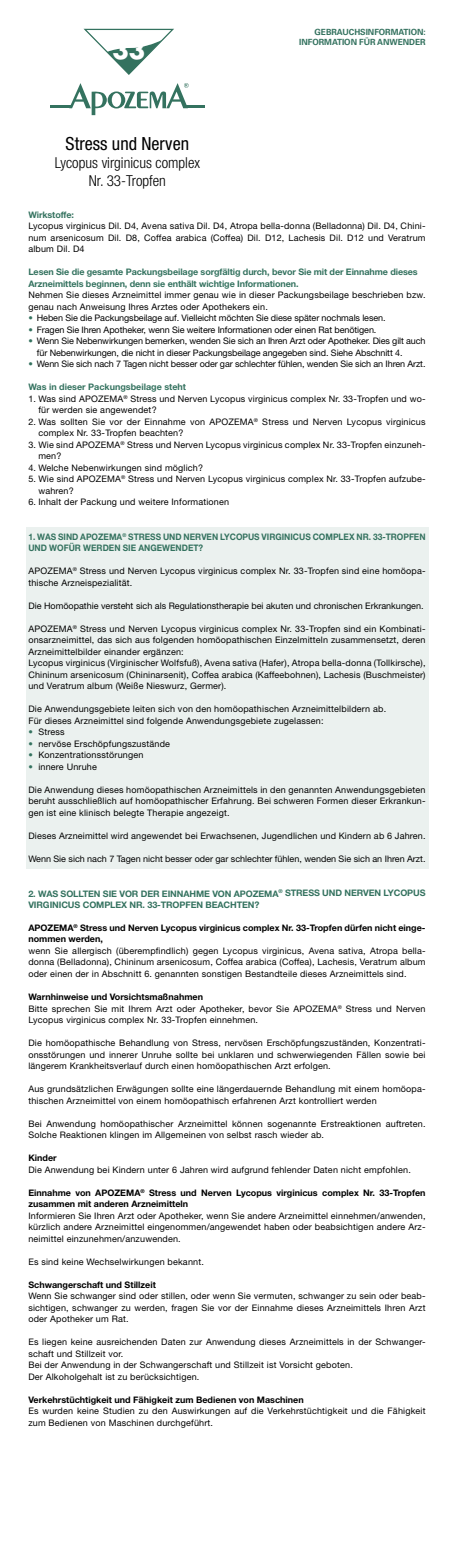
<style>
.page{position:relative;width:454px;height:1554px;background:#fff}
.page>*{position:absolute;margin:0;border:0;box-sizing:border-box;transform-origin:0 0}
.t1{font:700 24px "Futura Std";color:#fff}
.t2{font:condensed 18.1px "Helvetica Neue LT Std";color:#000}
.t3{font:300 condensed 15.1px/18.1px "Helvetica Neue LT Std";color:#000;text-align:center}
.t4{font:9px/11.5px "Helvetica Neue LT Std";letter-spacing:.02em;color:#000}
.t5{font:9px/11.5px "Helvetica Neue LT Std";letter-spacing:-.01em;color:#000}
.t6{font:700 9px/11.5px "Helvetica Neue LT Std";color:#000}
.t7{font:700 9px/11.5px "Helvetica Neue LT Std";letter-spacing:-.01em;color:#34725f}
.t8{font:9px "Helvetica Neue LT Std";color:#000}
.t9{font:700 9px/11.5px "Helvetica Neue LT Std";letter-spacing:-.01em;color:#34725f;scale:.93 1}
.t10{font:700 8.5px/10.2px "Univers LT Std";letter-spacing:-.005em;color:#34725f;text-align:right}
.s1{color:#34725f}
.s2{font-weight:700}
</style>
<div class="page">
<div style="left:26px;top:527px;width:402px;height:342px;background:#ebf1ef"></div>
<svg style="left:83px;top:28px;width:91px;height:47px"></svg>
<hr style="left:51px;top:105px;width:21px;height:3px;background:#34725f">
<hr style="left:183px;top:105px;width:22px;height:3px;background:#34725f">
<svg style="left:69px;top:83px;width:119px;height:32px"></svg>
<h1 class="t1" style="left:112px;top:34px;width:34px">33</h1>
<h2 class="t2" style="left:66px;top:133px;width:125px">Stress und Nerven</h2>
<h3 class="t3" style="left:55px;top:153px;width:147px">Lycopus virginicus complex<br>Nr. 33-Tropfen</h3>
<p class="t10" style="left:299px;top:26px;width:128px">GEBRAUCHSINFORMATION:<br>INFORMATION FÜR ANWENDER</p>
<p class="t7" style="left:28px;top:208px;width:47px">Wirkstoffe:</p>
<p class="t4" style="left:28px;top:220px;width:398px;text-align:justify">Lycopus virginicus Dil. D4, Avena sativa Dil. D4, Atropa bella-donna (Belladonna) Dil. D4, Chini&shy;num arsenicosum Dil. D8, Coffea arabica (Coffea) Dil. D12, Lachesis Dil. D12 und Veratrum album Dil. D4</p>
<p class="t7" style="left:28px;top:266px;width:390px">Lesen Sie die gesamte Packungsbeilage sorgfältig durch, bevor Sie mit der Einnahme dieses<br>Arzneimittels beginnen, denn sie enthält wichtige Informationen.</p>
<p class="t4" style="left:28px;top:289px;width:398px">Nehmen Sie dieses Arzneimittel immer genau wie in dieser Packungsbeilage beschrieben bzw. genau nach Anweisung Ihres Arztes oder Apothekers ein.</p>
<p class="t5" style="left:28px;top:312px;width:358px"><span class="s1">•</span> Heben Sie die Packungsbeilage auf. Vielleicht möchten Sie diese später nochmals lesen.</p>
<p class="t5" style="left:28px;top:324px;width:349px"><span class="s1">•</span> Fragen Sie Ihren Apotheker, wenn Sie weitere Informationen oder einen Rat benötigen.</p>
<p class="t5" style="left:37px;top:335px;width:390px;text-indent:-9px"><span class="s1">•</span> Wenn Sie Nebenwirkungen bemerken, wenden Sie sich an Ihren Arzt oder Apotheker. Dies gilt auch für Nebenwirkungen, die nicht in dieser Packungsbeilage angegeben sind. Siehe Abschnitt 4.</p>
<p class="t5" style="left:28px;top:358px;width:398px"><span class="s1">•</span> Wenn Sie sich nach 7 Tagen nicht besser oder gar schlechter fühlen, wenden Sie sich an Ihren Arzt.</p>
<p class="t7" style="left:28px;top:381px;width:159px">Was in dieser Packungsbeilage steht</p>
<p class="t4" style="left:38px;top:393px;width:388px;text-indent:-10px">1. Was sind APOZEMA<sup>®</sup> Stress und Nerven Lycopus virginicus complex Nr. 33-Tropfen und wo&shy;für werden sie angewendet?</p>
<p class="t4" style="left:38px;top:416px;width:388px;text-indent:-10px">2. Was sollten Sie vor der Einnahme von APOZEMA<sup>®</sup> Stress und Nerven Lycopus virginicus complex Nr. 33-Tropfen beachten?</p>
<p class="t4" style="left:38px;top:439px;width:388px;text-indent:-10px">3. Wie sind APOZEMA<sup>®</sup> Stress und Nerven Lycopus virginicus complex Nr. 33-Tropfen einzuneh&shy;men?</p>
<p class="t4" style="left:28px;top:462px;width:176px">4. Welche Nebenwirkungen sind möglich?</p>
<p class="t4" style="left:38px;top:473px;width:388px;text-indent:-10px">5. Wie sind APOZEMA<sup>®</sup> Stress und Nerven Lycopus virginicus complex Nr. 33-Tropfen aufzube&shy;wahren?</p>
<p class="t4" style="left:28px;top:496px;width:202px">6. Inhalt der Packung und weitere Informationen</p>
<p class="t9" style="left:28px;top:530px;width:428px">1. WAS SIND APOZEMA<sup>®</sup> STRESS UND NERVEN LYCOPUS VIRGINICUS COMPLEX NR. 33-TROPFEN<br>UND WOFÜR WERDEN SIE ANGEWENDET?</p>
<p class="t4" style="left:28px;top:565px;width:398px">APOZEMA<sup>®</sup> Stress und Nerven Lycopus virginicus complex Nr. 33-Tropfen sind eine homöopa&shy;thische Arzneispezialität.</p>
<p class="t8" style="left:28px;top:600px;width:396px">Die Homöopathie versteht sich als Regulationstherapie bei akuten und chronischen Erkrankungen.</p>
<p class="t4" style="left:28px;top:623px;width:398px">APOZEMA<sup>®</sup> Stress und Nerven Lycopus virginicus complex Nr. 33-Tropfen sind ein Kombinati&shy;onsarzneimittel, das sich aus folgenden homöopathischen Einzelmitteln zusammensetzt, deren Arzneimittelbilder einander ergänzen:<br>Lycopus virginicus (Virginischer Wolfsfuß), Avena sativa (Hafer), Atropa bella-donna (Tollkirsche), Chininum arsenicosum (Chininarsenit), Coffea arabica (Kaffeebohnen), Lachesis (Buschmeister) und Veratrum album (Weiße Nieswurz, Germer).</p>
<p class="t4" style="left:28px;top:703px;width:359px">Die Anwendungsgebiete leiten sich von den homöopathischen Arzneimittelbildern ab.<br>Für dieses Arzneimittel sind folgende Anwendungsgebiete zugelassen:</p>
<p class="t4" style="left:28px;top:726px;width:38px"><span class="s1">•</span> Stress</p>
<p class="t4" style="left:28px;top:738px;width:143px"><span class="s1">•</span> nervöse Erschöpfungszustände</p>
<p class="t4" style="left:28px;top:749px;width:116px"><span class="s1">•</span> Konzentrationsstörungen</p>
<p class="t4" style="left:28px;top:761px;width:70px"><span class="s1">•</span> innere Unruhe</p>
<p class="t4" style="left:28px;top:784px;width:398px;text-align:justify">Die Anwendung dieses homöopathischen Arzneimittels in den genannten Anwendungsgebieten beruht ausschließlich auf homöopathischer Erfahrung. Bei schweren Formen dieser Erkrankun&shy;gen ist eine klinisch belegte Therapie angezeigt.</p>
<p class="t4" style="left:28px;top:830px;width:398px">Dieses Arzneimittel wird angewendet bei Erwachsenen, Jugendlichen und Kindern ab 6 Jahren.</p>
<p class="t8" style="left:28px;top:853px;width:398px">Wenn Sie sich nach 7 Tagen nicht besser oder gar schlechter fühlen, wenden Sie sich an Ihren Arzt.</p>
<p class="t7" style="left:28px;top:887px;width:398px">2. WAS SOLLTEN SIE VOR DER EINNAHME VON APOZEMA<sup>®</sup> STRESS UND NERVEN LYCOPUS<br>VIRGINICUS COMPLEX NR. 33-TROPFEN BEACHTEN?</p>
<p class="t6" style="left:28px;top:921px;width:398px">APOZEMA<sup>®</sup> Stress und Nerven Lycopus virginicus complex Nr. 33-Tropfen dürfen nicht einge&shy;nommen werden,</p>
<p class="t4" style="left:28px;top:945px;width:398px;text-align:justify">wenn Sie allergisch (überempfindlich) gegen Lycopus virginicus, Avena sativa, Atropa bella&shy;donna (Belladonna), Chininum arsenicosum, Coffea arabica (Coffea), Lachesis, Veratrum album oder einen der in Abschnitt 6. genannten sonstigen Bestandteile dieses Arzneimittels sind.</p>
<p class="t4" style="left:28px;top:991px;width:398px"><span class="s2">Warnhinweise und Vorsichtsmaßnahmen<br></span>Bitte sprechen Sie mit Ihrem Arzt oder Apotheker, bevor Sie APOZEMA<sup>®</sup> Stress und Nerven<br>Lycopus virginicus complex Nr. 33-Tropfen einnehmen.</p>
<p class="t4" style="left:28px;top:1037px;width:398px;text-align:justify">Die homöopathische Behandlung von Stress, nervösen Erschöpfungszuständen, Konzentrati&shy;onsstörungen und innerer Unruhe sollte bei unklaren und schwerwiegenden Fällen sowie bei längerem Krankheitsverlauf durch einen homöopathischen Arzt erfolgen.</p>
<p class="t4" style="left:28px;top:1083px;width:398px">Aus grundsätzlichen Erwägungen sollte eine längerdauernde Behandlung mit einem homöopa&shy;thischen Arzneimittel von einem homöopathisch erfahrenen Arzt kontrolliert werden</p>
<p class="t4" style="left:28px;top:1117px;width:398px">Bei Anwendung homöopathischer Arzneimittel können sogenannte Erstreaktionen auftreten.<br>Solche Reaktionen klingen im Allgemeinen von selbst rasch wieder ab.</p>
<p class="t6" style="left:28px;top:1151px;width:30px">Kinder</p>
<p class="t4" style="left:28px;top:1163px;width:384px">Die Anwendung bei Kindern unter 6 Jahren wird aufgrund fehlender Daten nicht empfohlen.</p>
<p class="t6" style="left:28px;top:1186px;width:398px">Einnahme von APOZEMA<sup>®</sup> Stress und Nerven Lycopus virginicus complex Nr. 33-Tropfen zusammen mit anderen Arzneimitteln</p>
<p class="t4" style="left:28px;top:1209px;width:398px;text-align:justify">Informieren Sie Ihren Arzt oder Apotheker, wenn Sie andere Arzneimittel einnehmen/anwenden, kürzlich andere Arzneimittel eingenommen/angewendet haben oder beabsichtigen andere Arz&shy;neimittel einzunehmen/anzuwenden.</p>
<p class="t4" style="left:28px;top:1255px;width:177px">Es sind keine Wechselwirkungen bekannt.</p>
<p class="t6" style="left:28px;top:1278px;width:129px">Schwangerschaft und Stillzeit</p>
<p class="t4" style="left:28px;top:1290px;width:398px;text-align:justify">Wenn Sie schwanger sind oder stillen, oder wenn Sie vermuten, schwanger zu sein oder beab&shy;sichtigen, schwanger zu werden, fragen Sie vor der Einnahme dieses Arzneimittels Ihren Arzt oder Apotheker um Rat.</p>
<p class="t4" style="left:28px;top:1336px;width:398px">Es liegen keine ausreichenden Daten zur Anwendung dieses Arzneimittels in der Schwanger&shy;schaft und Stillzeit vor.<br>Bei der Anwendung in der Schwangerschaft und Stillzeit ist Vorsicht geboten.<br>Der Alkoholgehalt ist zu berücksichtigen.</p>
<p class="t6" style="left:28px;top:1393px;width:277px">Verkehrstüchtigkeit und Fähigkeit zum Bedienen von Maschinen</p>
<p class="t4" style="left:28px;top:1405px;width:398px">Es wurden keine Studien zu den Auswirkungen auf die Verkehrstüchtigkeit und die Fähigkeit zum Bedienen von Maschinen durchgeführt.</p>
</div>
